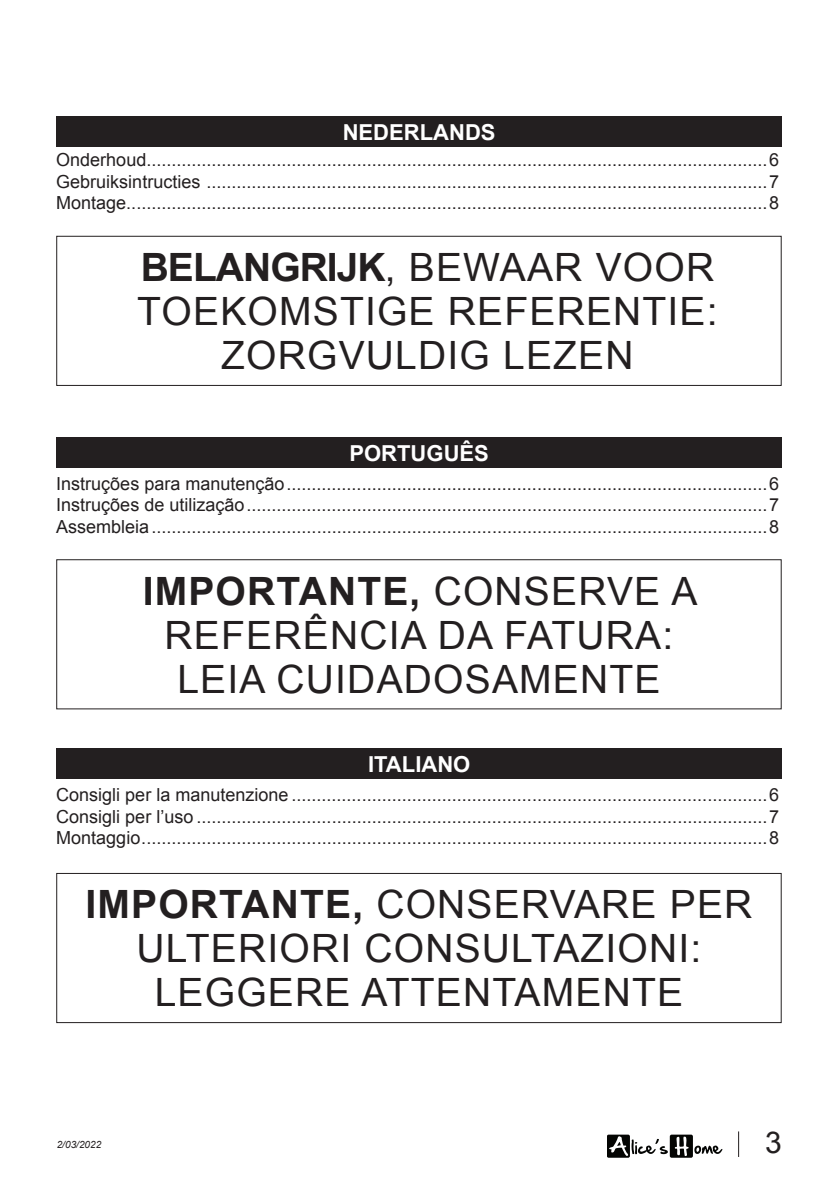
<style>
.page{position:relative;width:840px;height:1191px;background:#fff}
.page>*{position:absolute;margin:0;border:0;box-sizing:border-box;transform-origin:0 0}
.t1{font:39px/44px "Arial";letter-spacing:.03em;color:#231f20;text-align:center}
.t2{font:700 39px "Arial";letter-spacing:.03em;color:#231f20}
.t3{font:30px "Arial";color:#231f20}
.t4{font:700 22px "Arial";color:#fff}
.TITRE-TDM-9PT{font:18px "Arial";color:#231f20}
.t5{font:italic 10px "Arial";color:#231f20}
.s1{font-weight:700}
.s2{font-weight:400}
</style>
<div class="page">
<svg style="left:607px;top:1134px;width:114px;height:23px"></svg>
<div style="left:56px;top:117px;width:725px;height:30px;background:#231f20"></div>
<div style="left:56px;top:236px;width:725px;height:150px;border:1px solid #231f20"></div>
<div style="left:56px;top:437px;width:725px;height:31px;background:#231f20"></div>
<div style="left:56px;top:559px;width:725px;height:150px;border:1px solid #231f20"></div>
<div style="left:56px;top:748px;width:725px;height:31px;background:#231f20"></div>
<div style="left:56px;top:873px;width:725px;height:150px;border:1px solid #231f20"></div>
<p class="t4" style="left:342px;top:118px;width:154px">NEDERLANDS</p>
<p class="TITRE-TDM-9PT" style="left:56px;top:148px;width:723px">Onderhoud............................................................................................................................6</p>
<p class="TITRE-TDM-9PT" style="left:56px;top:170px;width:723px">Gebruiksintructies ................................................................................................................7</p>
<p class="TITRE-TDM-9PT" style="left:56px;top:191px;width:723px">Montage................................................................................................................................8</p>
<p class="t1" style="left:141px;top:246px;width:574px"><span class="s1">BELANGRIJK</span>, BEWAAR VOOR</p>
<p class="t1" style="left:137px;top:290px;width:581px">TOEKOMSTIGE REFERENTIE:<br>ZORGVULDIG LEZEN</p>
<p class="t4" style="left:349px;top:438px;width:141px">PORTUGUÊS</p>
<p class="TITRE-TDM-9PT" style="left:56px;top:471px;width:723px">Instruções para manutenção................................................................................................6</p>
<p class="TITRE-TDM-9PT" style="left:56px;top:493px;width:723px">Instruções de utilização........................................................................................................7</p>
<p class="TITRE-TDM-9PT" style="left:56px;top:515px;width:723px">Assembleia...........................................................................................................................8</p>
<p class="t2" style="left:143px;top:565px;width:556px">IMPORTANTE, <span class="s2">CONSERVE A</span></p>
<p class="t1" style="left:164px;top:613px;width:510px">REFERÊNCIA DA FATURA:</p>
<p class="t1" style="left:177px;top:657px;width:484px">LEIA CUIDADOSAMENTE</p>
<p class="t4" style="left:368px;top:749px;width:104px">ITALIANO</p>
<p class="TITRE-TDM-9PT" style="left:56px;top:783px;width:723px">Consigli per la manutenzione ...............................................................................................6</p>
<p class="TITRE-TDM-9PT" style="left:56px;top:804px;width:723px">Consigli per l’uso ..................................................................................................................7</p>
<p class="TITRE-TDM-9PT" style="left:56px;top:826px;width:723px">Montaggio.............................................................................................................................8</p>
<p class="t1" style="left:85px;top:883px;width:668px"><span class="s1">IMPORTANTE,</span> CONSERVARE PER<br>ULTERIORI CONSULTAZIONI:</p>
<p class="t1" style="left:155px;top:971px;width:529px">LEGGERE ATTENTAMENTE</p>
<p class="t5" style="left:57px;top:1137px;width:46px">2/03/2022</p>
<h2 class="t3" style="left:764px;top:1123px;width:18px">3</h2>
</div>
